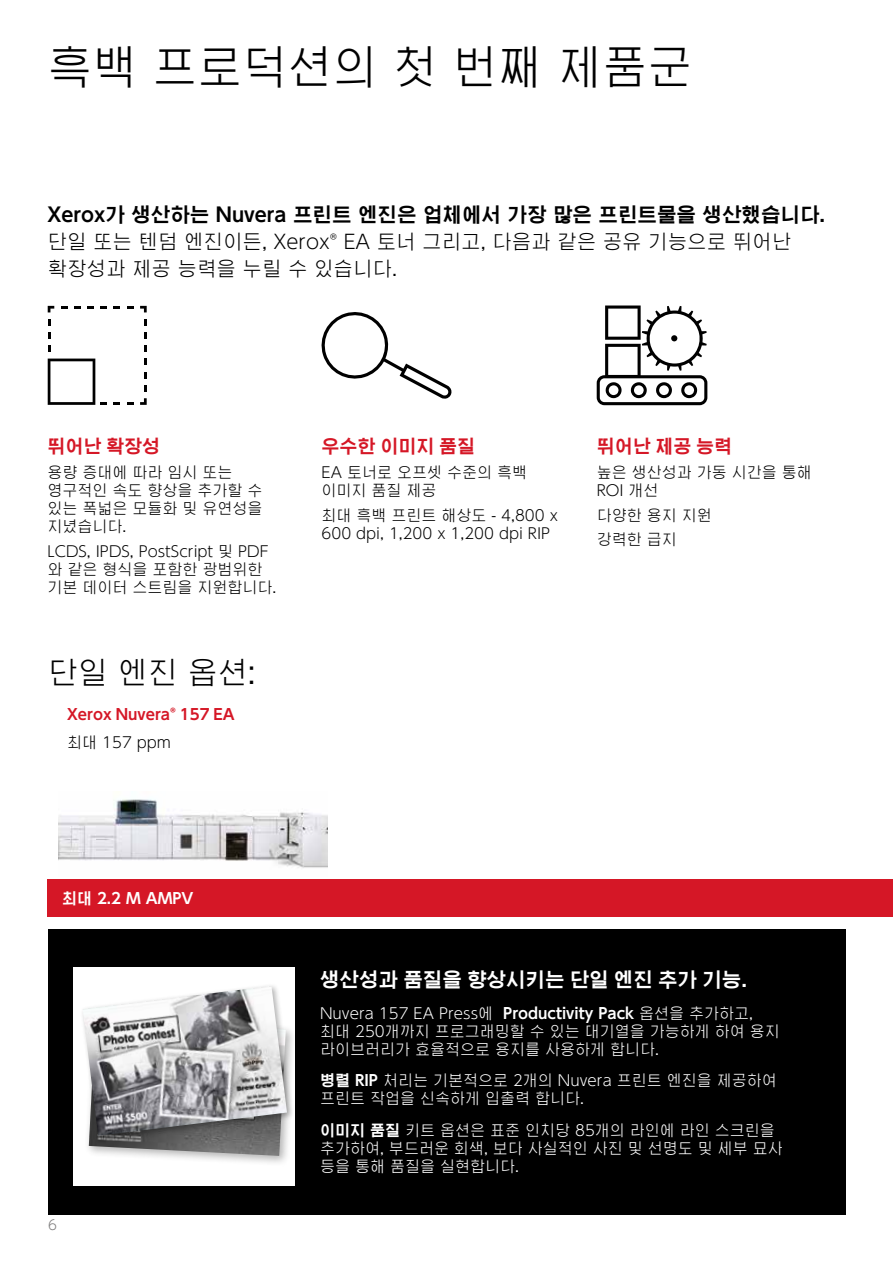
<style>
.page{position:relative;width:893px;height:1263px;background:#fff}
.page>*{position:absolute;margin:0;border:0;box-sizing:border-box;transform-origin:0 0}
.t1{font:300 45px "UD Shin Go Hang Koc";color:#000}
.t2{font:300 30px "UD Shin Go Hang Koc";color:#000}
.t3{font:300 19.5px/27px "UD Shin Go Hang Koc";color:#000}
.t4{font:19.5px "UD Shin Go Hang Koc De B";color:#000}
.t5{font:19.5px "UD Shin Go Hang Koc De B";color:#fff}
.t6{font:18px "UD Shin Go Hang Koc De B";color:#d51726}
.t7{font:300 15px/18px "UD Shin Go Hang Koc";color:#fff}
.t8{font:300 15px/18px "UD Shin Go Hang Koc";color:#000}
.t9{font:15px "UD Shin Go Hang Koc De B";color:#d51726}
.t10{font:15px "UD Shin Go Hang Koc De B";color:#fff}
.t11{font:300 13.5px "UD Shin Go Hang Koc";color:#7c7b7b}
.s1{font-family:"UD Shin Go Hang Koc De B";font-weight:400}
</style>
<div class="page">
<img style="left:58px;top:799px;width:269px;height:69px">
<div style="left:48px;top:929px;width:797px;height:286px;background:#000"></div>
<div style="left:47px;top:880px;width:845px;height:37px;background:#d51726"></div>
<div style="left:879px;top:880px;width:14px;height:37px;background:#d51726"></div>
<div style="left:73px;top:967px;width:222px;height:219px;background:#fff"></div>
<div style="left:84px;top:1014px;width:213px;height:153px;background:#000;opacity:.3"></div>
<img style="left:89px;top:1143px;width:197px;height:13px">
<div style="left:80px;top:983px;width:214px;height:160px;background:#000;opacity:.3"></div>
<img style="left:83px;top:986px;width:204px;height:150px">
<svg style="left:597px;top:305px;width:110px;height:100px"></svg>
<svg style="left:321px;top:312px;width:131px;height:87px"></svg>
<svg style="left:48px;top:345px;width:2px;height:7px"></svg>
<svg style="left:48px;top:332px;width:2px;height:7px"></svg>
<svg style="left:48px;top:319px;width:2px;height:7px"></svg>
<svg style="left:48px;top:306px;width:6px;height:6px"></svg>
<svg style="left:114px;top:306px;width:6px;height:3px"></svg>
<svg style="left:127px;top:306px;width:6px;height:3px"></svg>
<svg style="left:140px;top:306px;width:7px;height:6px"></svg>
<svg style="left:144px;top:319px;width:3px;height:7px"></svg>
<svg style="left:144px;top:332px;width:3px;height:7px"></svg>
<svg style="left:144px;top:345px;width:3px;height:7px"></svg>
<svg style="left:144px;top:359px;width:3px;height:6px"></svg>
<svg style="left:144px;top:372px;width:3px;height:6px"></svg>
<svg style="left:144px;top:385px;width:3px;height:7px"></svg>
<svg style="left:140px;top:398px;width:7px;height:7px"></svg>
<svg style="left:127px;top:402px;width:6px;height:3px"></svg>
<svg style="left:114px;top:402px;width:6px;height:3px"></svg>
<svg style="left:100px;top:306px;width:7px;height:3px"></svg>
<svg style="left:87px;top:306px;width:7px;height:3px"></svg>
<svg style="left:74px;top:306px;width:7px;height:3px"></svg>
<svg style="left:61px;top:306px;width:6px;height:3px"></svg>
<svg style="left:48px;top:359px;width:59px;height:46px"></svg>
<h1 class="t1" style="left:48px;top:37px;width:646px">흑백 프로덕션의 첫 번째 제품군</h1>
<h3 class="t4" style="left:48px;top:201px;width:779px">Xerox가 생산하는 Nuvera 프린트 엔진은 업체에서 가장 많은 프린트물을 생산했습니다.</h3>
<h3 class="t3" style="left:48px;top:228px;width:745px">단일 또는 텐덤 엔진이든, Xerox<sup>®</sup> EA 토너 그리고, 다음과 같은 공유 기능으로 뛰어난 확장성과 제공 능력을 누릴 수 있습니다.</h3>
<p class="t6" style="left:48px;top:433px;width:114px">뛰어난 확장성</p>
<p class="t8" style="left:48px;top:463px;width:216px">용량 증대에 따라 임시 또는 영구적인 속도 향상을 추가할 수 있는 폭넓은 모듈화 및 유연성을 지녔습니다.</p>
<p class="t8" style="left:48px;top:542px;width:230px">LCDS, IPDS, PostScript 및 PDF 와 같은 형식을 포함한 광범위한 기본 데이터 스트림을 지원합니다.</p>
<h2 class="t2" style="left:48px;top:652px;width:209px">단일 엔진 옵션:</h2>
<p class="t9" style="left:67px;top:704px;width:169px">Xerox Nuvera<sup>®</sup> 157 EA</p>
<p class="t8" style="left:67px;top:733px;width:105px">최대 157 ppm</p>
<p class="t6" style="left:322px;top:433px;width:155px">우수한 이미지 품질</p>
<p class="t8" style="left:322px;top:463px;width:207px">EA 토너로 오프셋 수준의 흑백 이미지 품질 제공</p>
<p class="t8" style="left:322px;top:506px;width:238px">최대 흑백 프린트 해상도 - 4,800 x<br>600 dpi, 1,200 x 1,200 dpi RIP</p>
<p class="t6" style="left:597px;top:433px;width:137px">뛰어난 제공 능력</p>
<p class="t8" style="left:597px;top:463px;width:216px">높은 생산성과 가동 시간을 통해<br>ROI 개선</p>
<p class="t8" style="left:597px;top:502px;width:116px;line-height:24.8px">다양한 용지 지원 강력한 급지</p>
<p class="t10" style="left:62px;top:887px;width:133px">최대 2.2 M AMPV</p>
<p class="t11" style="left:48px;top:1216px;width:10px">6</p>
<h3 class="t5" style="left:320px;top:966px;width:428px">생산성과 품질을 향상시키는 단일 엔진 추가 기능.</h3>
<p class="t7" style="left:320px;top:1004px;width:461px">Nuvera 157 EA Press에 <span class="s1">Productivity Pack</span> 옵션을 추가하고, 최대 250개까지 프로그래밍할 수 있는 대기열을 가능하게 하여 용지 라이브러리가 효율적으로 용지를 사용하게 합니다.</p>
<p class="t7" style="left:320px;top:1071px;width:458px"><span class="s1">병렬 RIP</span> 처리는 기본적으로 2개의 Nuvera 프린트 엔진을 제공하여 프린트 작업을 신속하게 입출력 합니다.</p>
<p class="t7" style="left:320px;top:1121px;width:464px"><span class="s1">이미지 품질</span> 키트 옵션은 표준 인치당 85개의 라인에 라인 스크린을 추가하여, 부드러운 회색, 보다 사실적인 사진 및 선명도 및 세부 묘사 등을 통해 품질을 실현합니다.</p>
</div>
